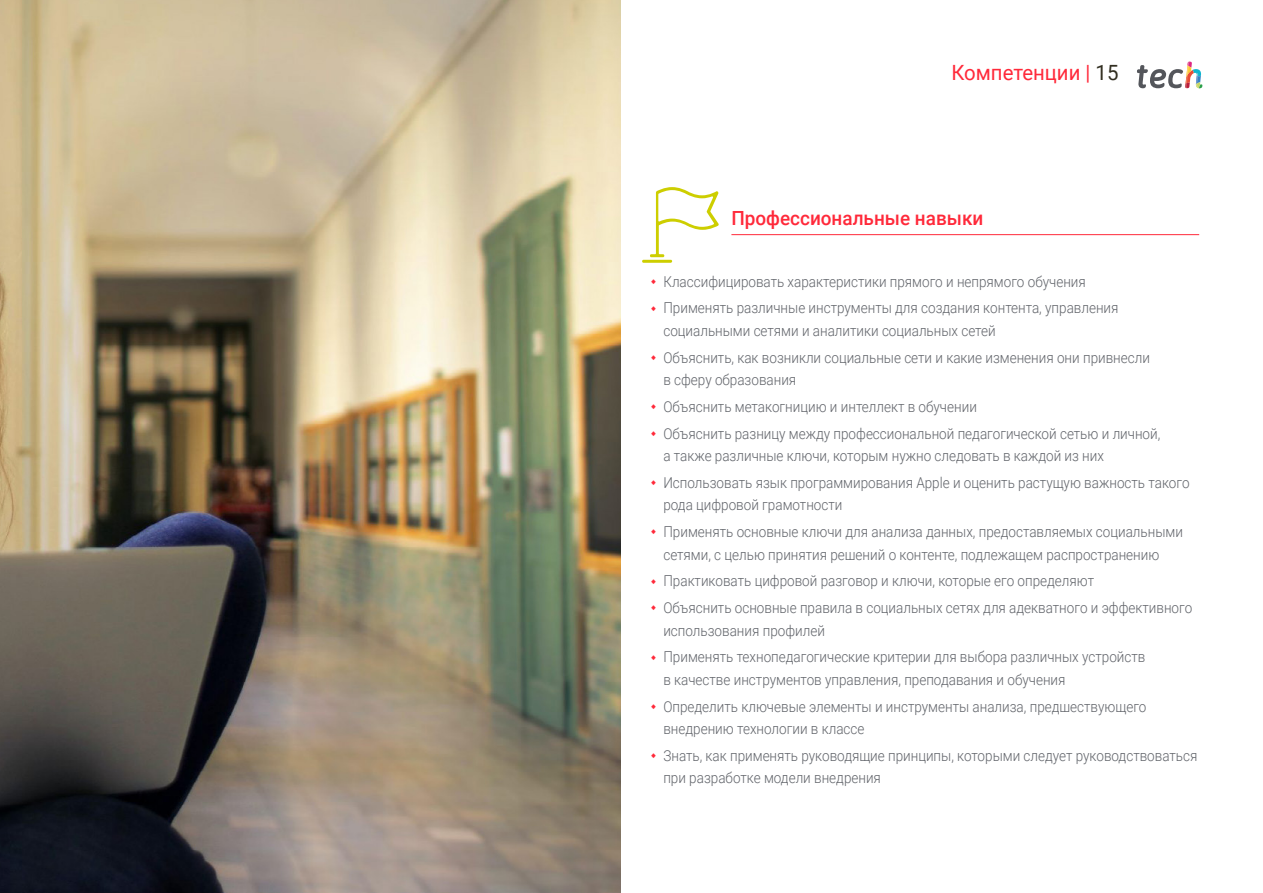
<style>
.page{position:relative;width:1263px;height:893px;background:#fff}
.page>*{position:absolute;margin:0;border:0;box-sizing:border-box;transform-origin:0 0}
.t1{font:21px "Roboto";color:#ff293a}
.t2{font:500 19.5px "Roboto";color:#ff293a}
.t3{font:300 15px/26.7px "Roboto";color:#61646a;scale:.9 1}
.s1{color:#312e20}
</style>
<div class="page">
<img style="left:0;top:0;width:621px;height:893px">
<hr style="left:731px;top:234px;width:468px;height:1px;background:#ff293a">
<hr style="left:642px;top:260px;width:30px;height:3px;background:#cdce00">
<svg style="left:650px;top:187px;width:69px;height:70px"></svg>
<svg style="left:1137px;top:62px;width:65px;height:27px"></svg>
<h1 class="t1" style="left:951px;top:57px;width:169px">Компетенции | <span class="s1">15</span></h1>
<h2 class="t2" style="left:731px;top:205px;width:253px">Профессиональные навыки</h2>
<p class="t3" style="left:663px;top:267px;width:507px">Классифицировать характеристики прямого и непрямого обучения<br>Применять различные инструменты для создания контента, управления</p>
<p class="t3" style="left:663px;top:317px;width:542px">социальными сетями и аналитики социальных сетей<br>Объяснить, как возникли социальные сети и какие изменения они привнесли</p>
<p class="t3" style="left:663px;top:366px;width:554px">в сферу образования<br>Объяснить метакогницию и интеллект в обучении<br>Объяснить разницу между профессиональной педагогической сетью и личной,</p>
<p class="t3" style="left:663px;top:442px;width:586px">а также различные ключи, которым нужно следовать в каждой из них<br>Использовать язык программирования Apple и оценить растущую важность такого</p>
<p class="t3" style="left:663px;top:491px;width:579px">рода цифровой грамотности<br>Применять основные ключи для анализа данных, предоставляемых социальными</p>
<p class="t3" style="left:663px;top:540px;width:589px">сетями, с целью принятия решений о контенте, подлежащем распространению<br>Практиковать цифровой разговор и ключи, которые его определяют<br>Объяснить основные правила в социальных сетях для адекватного и эффективного</p>
<p class="t3" style="left:663px;top:616px;width:537px">использования профилей<br>Применять технопедагогические критерии для выбора различных устройств</p>
<p class="t3" style="left:663px;top:666px;width:538px">в качестве инструментов управления, преподавания и обучения<br>Определить ключевые элементы и инструменты анализа, предшествующего</p>
<p class="t3" style="left:663px;top:715px;width:595px">внедрению технологии в классе<br>Знать, как применять руководящие принципы, которыми следует руководствоваться</p>
<p class="t3" style="left:663px;top:764px;width:243px">при разработке модели внедрения</p>
</div>
